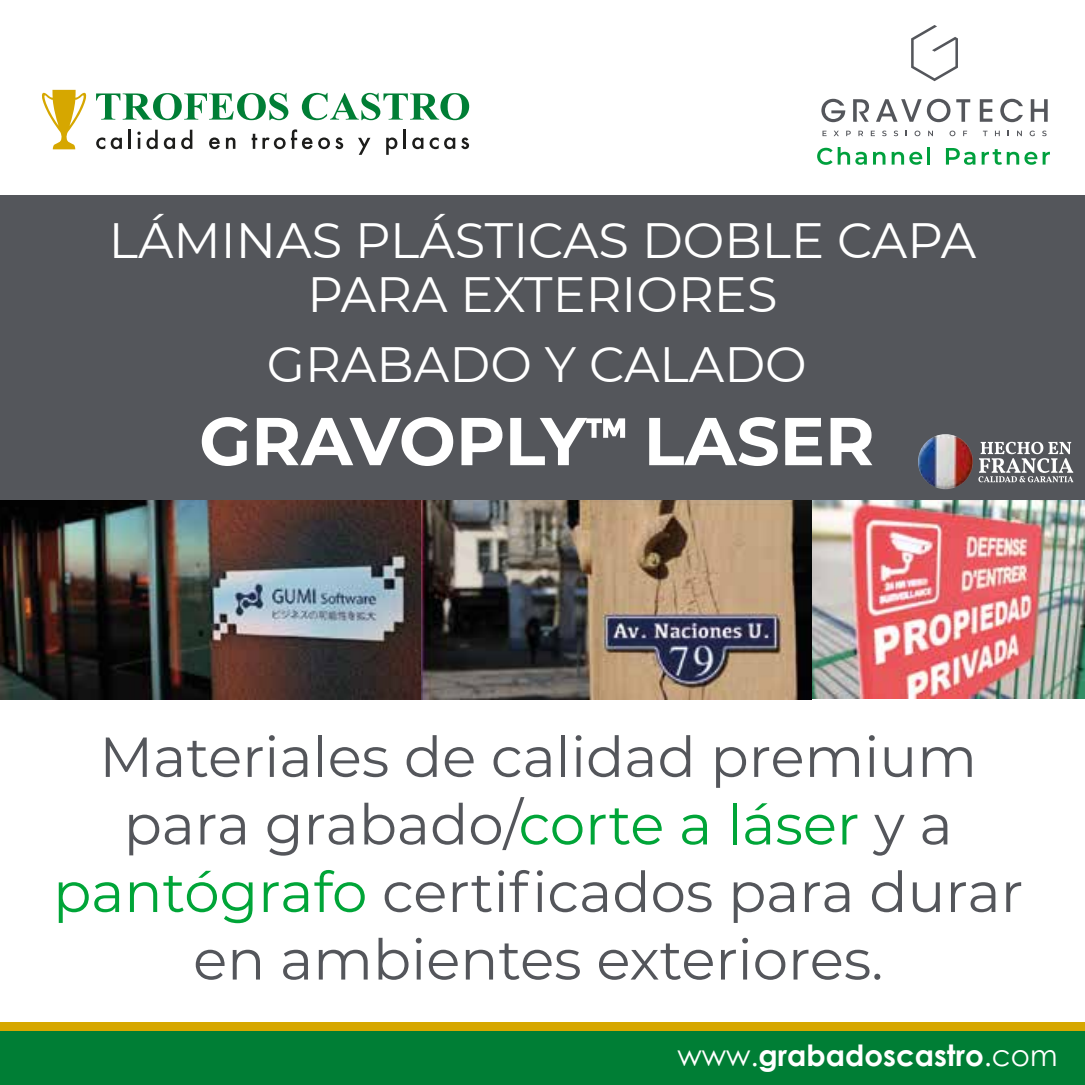
<style>
.page{position:relative;width:1085px;height:1085px;background:#fff}
.page>*{position:absolute;margin:0;border:0;box-sizing:border-box;transform-origin:0 0}
.t1{font:700 67.5px "Montserrat";color:#fff}
.t2{font:56.25px/67.5px "Montserrat";color:#54565b;text-align:center}
.t3{font:49.5px/54px "Montserrat";color:#fff;text-align:center}
.t4{font:700 29.25px "Century Gothic";color:#fff}
.s1{color:#00a538}
.s2{font-weight:400}
</style>
<div class="page">
<img style="left:0;top:500px;width:421px;height:199px">
<img style="left:811px;top:500px;width:273px;height:198px">
<img style="left:421px;top:500px;width:390px;height:199px">
<div style="left:0;top:1028px;width:1084px;height:56px;background:#007e35"></div>
<div style="left:0;top:1021px;width:1084px;height:9px;background:#d6a700"></div>
<div style="left:0;top:195px;width:1084px;height:305px;background:#54565b"></div>
<img style="left:917px;top:434px;width:55px;height:55px;border-radius:27px">
<svg style="left:978px;top:441px;width:95px;height:41px"></svg>
<svg style="left:96px;top:93px;width:192px;height:27px"></svg>
<svg style="left:302px;top:93px;width:167px;height:27px"></svg>
<svg style="left:96px;top:137px;width:9px;height:12px"></svg>
<svg style="left:111px;top:137px;width:11px;height:12px"></svg>
<hr style="left:128px;top:130px;width:3px;height:19px;background:#1d1d1b">
<svg style="left:137px;top:130px;width:21px;height:19px"></svg>
<svg style="left:164px;top:137px;width:11px;height:12px"></svg>
<svg style="left:181px;top:130px;width:11px;height:19px"></svg>
<svg style="left:209px;top:137px;width:11px;height:12px"></svg>
<svg style="left:226px;top:137px;width:9px;height:12px"></svg>
<svg style="left:252px;top:134px;width:33px;height:15px"></svg>
<svg style="left:291px;top:129px;width:21px;height:20px"></svg>
<svg style="left:318px;top:137px;width:25px;height:12px"></svg>
<svg style="left:358px;top:138px;width:12px;height:17px"></svg>
<svg style="left:386px;top:137px;width:11px;height:18px"></svg>
<hr style="left:403px;top:130px;width:3px;height:19px;background:#1d1d1b">
<svg style="left:412px;top:137px;width:11px;height:12px"></svg>
<svg style="left:429px;top:137px;width:9px;height:12px"></svg>
<svg style="left:444px;top:137px;width:11px;height:12px"></svg>
<svg style="left:461px;top:137px;width:8px;height:12px"></svg>
<svg style="left:42px;top:90px;width:45px;height:59px"></svg>
<svg style="left:586px;top:418px;width:39px;height:20px"></svg>
<svg style="left:817px;top:147px;width:49px;height:18px"></svg>
<svg style="left:873px;top:152px;width:12px;height:12px"></svg>
<svg style="left:891px;top:152px;width:12px;height:12px"></svg>
<svg style="left:909px;top:152px;width:13px;height:13px"></svg>
<hr style="left:927px;top:147px;width:3px;height:17px;background:#00a03d">
<svg style="left:945px;top:148px;width:30px;height:17px"></svg>
<svg style="left:981px;top:149px;width:68px;height:16px"></svg>
<svg style="left:821px;top:99px;width:24px;height:23px"></svg>
<svg style="left:853px;top:99px;width:15px;height:23px"></svg>
<svg style="left:876px;top:99px;width:74px;height:23px"></svg>
<svg style="left:956px;top:99px;width:14px;height:23px"></svg>
<svg style="left:979px;top:99px;width:13px;height:23px"></svg>
<svg style="left:1000px;top:99px;width:22px;height:23px"></svg>
<svg style="left:1030px;top:99px;width:17px;height:23px"></svg>
<svg style="left:822px;top:131px;width:4px;height:5px"></svg>
<svg style="left:834px;top:131px;width:4px;height:5px"></svg>
<svg style="left:846px;top:131px;width:4px;height:5px"></svg>
<svg style="left:858px;top:131px;width:5px;height:5px"></svg>
<svg style="left:870px;top:131px;width:4px;height:5px"></svg>
<svg style="left:882px;top:131px;width:4px;height:5px"></svg>
<svg style="left:893px;top:131px;width:5px;height:5px"></svg>
<svg style="left:914px;top:131px;width:6px;height:5px"></svg>
<svg style="left:928px;top:131px;width:4px;height:5px"></svg>
<svg style="left:949px;top:131px;width:6px;height:5px"></svg>
<svg style="left:963px;top:131px;width:3px;height:5px"></svg>
<svg style="left:982px;top:131px;width:5px;height:5px"></svg>
<svg style="left:994px;top:131px;width:5px;height:5px"></svg>
<svg style="left:1017px;top:131px;width:4px;height:5px"></svg>
<svg style="left:1029px;top:131px;width:5px;height:5px"></svg>
<svg style="left:1042px;top:131px;width:4px;height:5px"></svg>
<svg style="left:911px;top:25px;width:46px;height:56px"></svg>
<p class="t3" style="left:109px;top:212px;width:868px">LÁMINAS PLÁSTICAS DOBLE CAPA<br>PARA EXTERIORES</p>
<p class="t3" style="left:267px;top:335px;width:541px">GRABADO Y CALADO</p>
<p class="t1" style="left:199px;top:392px;width:676px">GRAVOPLY LASER</p>
<p class="t2" style="left:53px;top:721px;width:971px">Materiales de calidad premium para grabado/<span class="s1">corte a láser</span> y a <span class="s1">pantógrafo</span> certificados para durar en ambientes exteriores.</p>
<p class="t4" style="left:677px;top:1032px;width:381px"><span class="s2">www.</span>grabadoscastro<span class="s2">.com</span></p>
</div>
